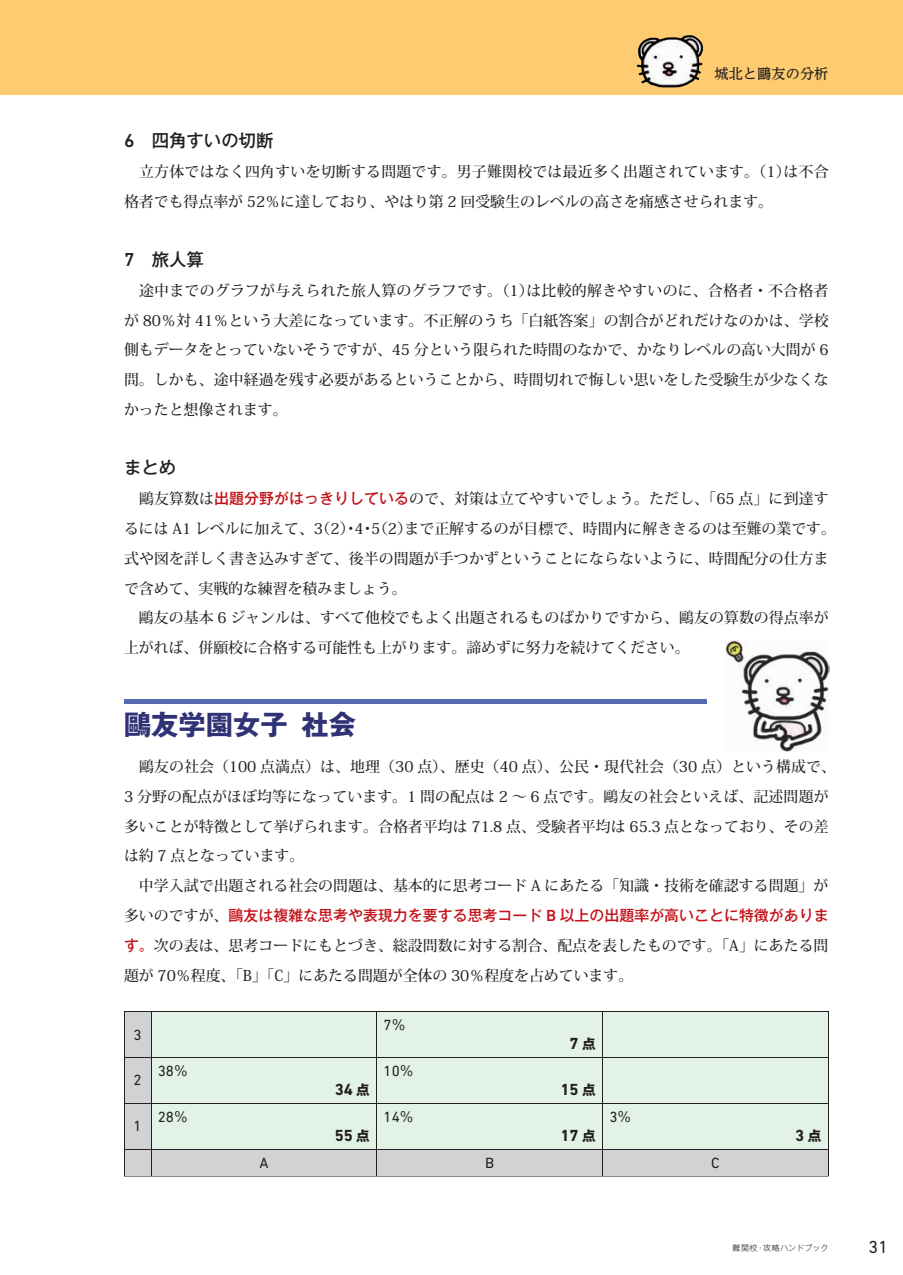
<style>
.page{position:relative;width:903px;height:1275px;background:#fff}
.page>*{position:absolute;margin:0;border:0;box-sizing:border-box;transform-origin:0 0}
.t1{font:27.3px "Gothic MB101 Pro Bold 90 msp RKSJ H";color:#303276}
.t2{font:17.68px "DIN Next LT Pro";color:#231f20}
.t3{font:17.32px "Gothic MB101 Pro Medium 90 msp RKSJ H";color:#231f20}
.t4{font:700 16.45px "DIN Next LT Pro";color:#231f20}
.t5{font:15.05px "DIN Next LT Pro";color:#231f20}
.t6{font:14.88px/29.8px "Koz Min Pr 6 N Medium 90 msp RKSJ H";letter-spacing:.005em;color:#231f20}
.t7{font:14.88px "Gothic MB101 Pro Medium 90 msp RKSJ H";letter-spacing:.005em;color:#c4121a}
.t8{font:14.17px "Reim Ythz Pro Medium 90 msp RKSJ H";color:#231f20}
.t9{font:8.05px "Gothic MB101 Pro Light 90 msp RKSJ H";color:#231f20}
.s1{font-family:"DIN Next LT Pro";font-weight:500;font-size:19.07px}
.s2{font-family:"Gothic MB101 Pro Medium 90 msp RKSJ H";color:#c4121a}
.s3{font-family:"Koz Min Pr 6 N Medium 90 msp RKSJ H";color:#231f20}
.s4{font-family:"DIN Next LT Pro";font-weight:500;font-size:16.45px}
.s5{font-family:"Gothic MB101 Pro Regular 90 msp RKSJ H";font-size:13.65px}
.s6{font-family:"Gothic MB101 Pro Bold 90 msp RKSJ H";font-weight:400;font-size:13.65px}
</style>
<div class="page">
<div style="left:0;top:0;width:903px;height:94px;background:#fecb70"></div>
<img style="left:637px;top:36px;width:65px;height:52px">
<div style="left:124px;top:699px;width:704px;height:5px;background:#576ab2"></div>
<div style="left:707px;top:640px;width:141px;height:112px;background:#fff"></div>
<img style="left:726px;top:640px;width:103px;height:111px">
<svg style="left:124px;top:1011px;width:705px;height:166px;background:#d9e4dc"></svg>
<p class="t8" style="left:714px;top:68px;width:116px">城北と鷗友の分析</p>
<p class="t3" style="left:124px;top:134px;width:151px"><span class="s1">6</span>　四角すいの切断</p>
<p class="t6" style="left:124px;top:158px;width:706px">　立方体ではなく四角すいを切断する問題です。男子難関校では最近多く出題されています。（1）は不合格者でも得点率が 52％に達しており、やはり第 2 回受験生のレベルの高さを痛感させられます。</p>
<p class="t3" style="left:124px;top:253px;width:81px"><span class="s1">7</span>　旅人算</p>
<p class="t6" style="left:124px;top:277px;width:706px;text-align:justify">　途中までのグラフが与えられた旅人算のグラフです。（1）は比較的解きやすいのに、合格者・不合格者が 80％対 41％という大差になっています。不正解のうち「白紙答案」の割合がどれだけなのかは、学校側もデータをとっていないそうですが、45 分という限られた時間のなかで、かなりレベルの高い大問が 6問。しかも、途中経過を残す必要があるということから、時間切れで悔しい思いをした受験生が少なくなかったと想像されます。</p>
<p class="t3" style="left:124px;top:461px;width:54px">まとめ</p>
<p class="t6" style="left:124px;top:486px;width:713px">　鷗友算数は<span class="s2">出題分野がはっきりしている</span>ので、対策は立てやすいでしょう。ただし、「65 点」に到達するには A1 レベルに加えて、3（2）・4・5（2）まで正解するのが目標で、時間内に解ききるのは至難の業です。式や図を詳しく書き込みすぎて、後半の問題が手つかずということにならないように、時間配分の仕方まで含めて、実戦的な練習を積みましょう。<br>　鷗友の基本 6 ジャンルは、すべて他校でもよく出題されるものばかりですから、鷗友の算数の得点率が上がれば、併願校に合格する可能性も上がります。諦めずに努力を続けてください。</p>
<h1 class="t1" style="left:124px;top:714px;width:233px">鷗友学園女子 社会</h1>
<p class="t6" style="left:124px;top:754px;width:713px">　鷗友の社会（100 点満点）は、地理（30 点）、歴史（40 点）、公民・現代社会（30 点）という構成で、3 分野の配点がほぼ均等になっています。1 問の配点は 2 ～ 6 点です。鷗友の社会といえば、記述問題が多いことが特徴として挙げられます。合格者平均は 71.8 点、受験者平均は 65.3 点となっており、その差は約 7 点となっています。<br>　中学入試で出題される社会の問題は、基本的に思考コード A にあたる「知識・技術を確認する問題」が</p>
<p class="t7" style="left:124px;top:910px;width:706px"><span class="s3">多いのですが、</span>鷗友は複雑な思考や表現力を要する思考コード <span class="s4">B</span> 以上の出題率が高いことに特徴がありま</p>
<p class="t6" style="left:124px;top:932px;width:706px"><span class="s2">す。</span>次の表は、思考コードにもとづき、総設問数に対する割合、配点を表したものです。「A」にあたる問題が 70％程度、「B」「C」にあたる問題が全体の 30％程度を占めています。</p>
<p class="t5" style="left:134px;top:1026px;width:10px">3</p>
<p class="t5" style="left:134px;top:1072px;width:10px">2</p>
<p class="t5" style="left:134px;top:1117px;width:10px">1</p>
<p class="t5" style="left:158px;top:1062px;width:31px">38<span class="s5">％</span></p>
<p class="t5" style="left:158px;top:1108px;width:31px">28<span class="s5">％</span></p>
<p class="t4" style="left:335px;top:1079px;width:37px">34 <span class="s6">点</span></p>
<p class="t4" style="left:335px;top:1125px;width:37px">55 <span class="s6">点</span></p>
<p class="t5" style="left:384px;top:1016px;width:23px">7<span class="s5">％</span></p>
<p class="t5" style="left:384px;top:1062px;width:31px">10<span class="s5">％</span></p>
<p class="t5" style="left:384px;top:1108px;width:31px">14<span class="s5">％</span></p>
<p class="t4" style="left:569px;top:1034px;width:28px">7<span class="s6">点</span></p>
<p class="t4" style="left:560px;top:1079px;width:37px">15 <span class="s6">点</span></p>
<p class="t4" style="left:560px;top:1125px;width:37px">17 <span class="s6">点</span></p>
<p class="t5" style="left:609px;top:1108px;width:23px">3<span class="s5">％</span></p>
<p class="t5" style="left:259px;top:1154px;width:11px">A</p>
<p class="t5" style="left:485px;top:1154px;width:11px">B</p>
<p class="t5" style="left:711px;top:1154px;width:10px">C</p>
<p class="t4" style="left:795px;top:1125px;width:28px">3<span class="s6">点</span></p>
<p class="t9" style="left:732px;top:1245px;width:97px">難関校・攻略ハンドブック</p>
<p class="t2" style="left:868px;top:1237px;width:21px">31</p>
</div>
